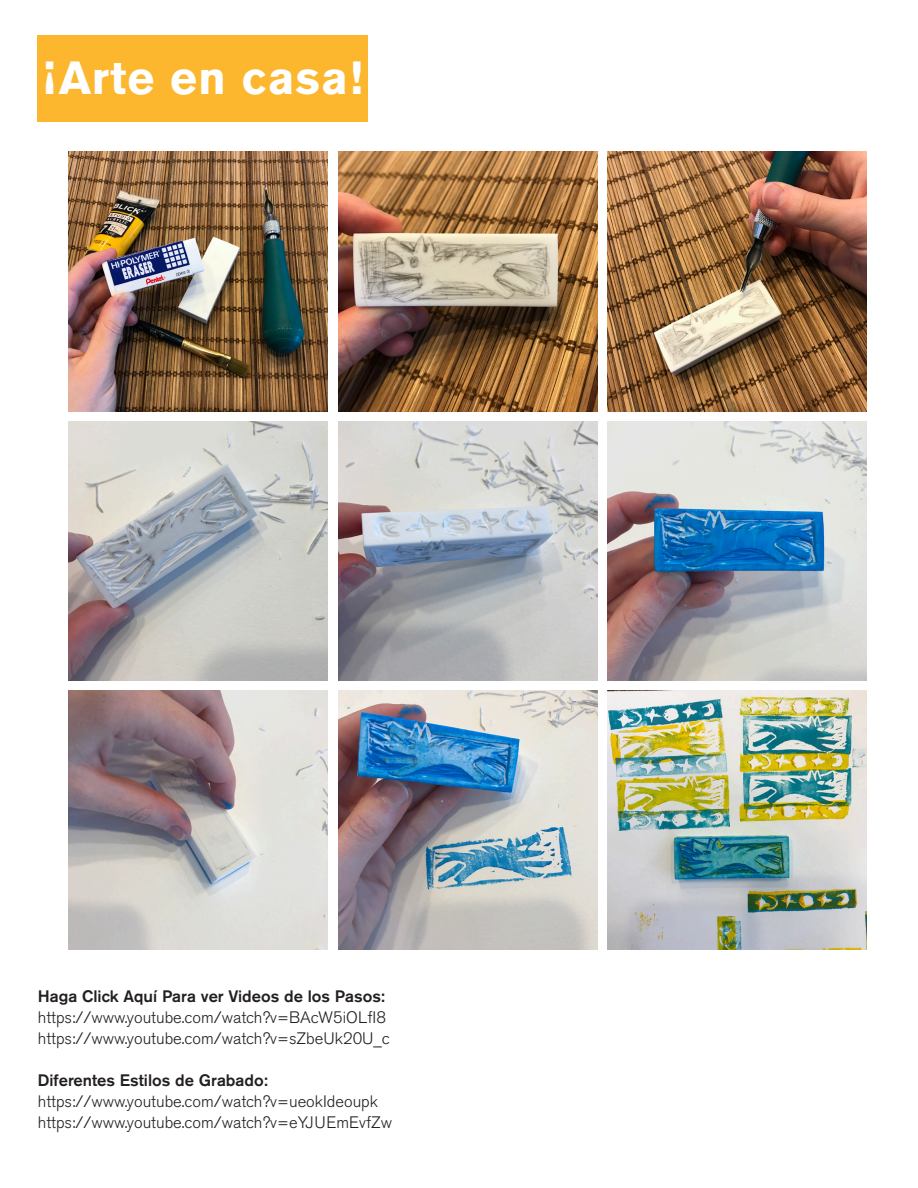
<style>
.page{position:relative;width:918px;height:1188px;background:#fff}
.page>*{position:absolute;margin:0;border:0;box-sizing:border-box;transform-origin:0 0}
.t1{font:700 46.05px "Akzidenz Grotesk Std";letter-spacing:.025em;color:#fff}
.t2{font:300 16.5px "Akzidenz Grotesk Std";color:#231f20}
.t3{font:500 16.5px "Akzidenz Grotesk Std";color:#231f20}
</style>
<div class="page">
<div style="left:38px;top:35px;width:330px;height:87px;background:#fcb72e"></div>
<img style="left:69px;top:152px;width:259px;height:259px">
<img style="left:69px;top:421px;width:259px;height:259px">
<img style="left:69px;top:690px;width:259px;height:260px">
<img style="left:338px;top:152px;width:259px;height:259px">
<img style="left:338px;top:421px;width:259px;height:259px">
<img style="left:338px;top:690px;width:259px;height:260px">
<img style="left:608px;top:152px;width:259px;height:259px">
<img style="left:608px;top:421px;width:259px;height:259px">
<img style="left:608px;top:690px;width:259px;height:260px">
<p class="t1" style="left:44px;top:51px;width:320px">¡Arte en casa!</p>
<p class="t3" style="left:38px;top:986px;width:349px">Haga Click Aquí Para ver Videos de los Pasos:</p>
<p class="t2" style="left:38px;top:1008px;width:350px">https://www.youtube.com/watch?v=BAcW5iOLfI8</p>
<p class="t2" style="left:38px;top:1029px;width:354px">https://www.youtube.com/watch?v=sZbeUk20U_c</p>
<p class="t3" style="left:38px;top:1070px;width:232px">Diferentes Estilos de Grabado:</p>
<p class="t2" style="left:38px;top:1092px;width:342px">https://www.youtube.com/watch?v=ueokIdeoupk</p>
<p class="t2" style="left:38px;top:1113px;width:356px">https://www.youtube.com/watch?v=eYJUEmEvfZw</p>
</div>
